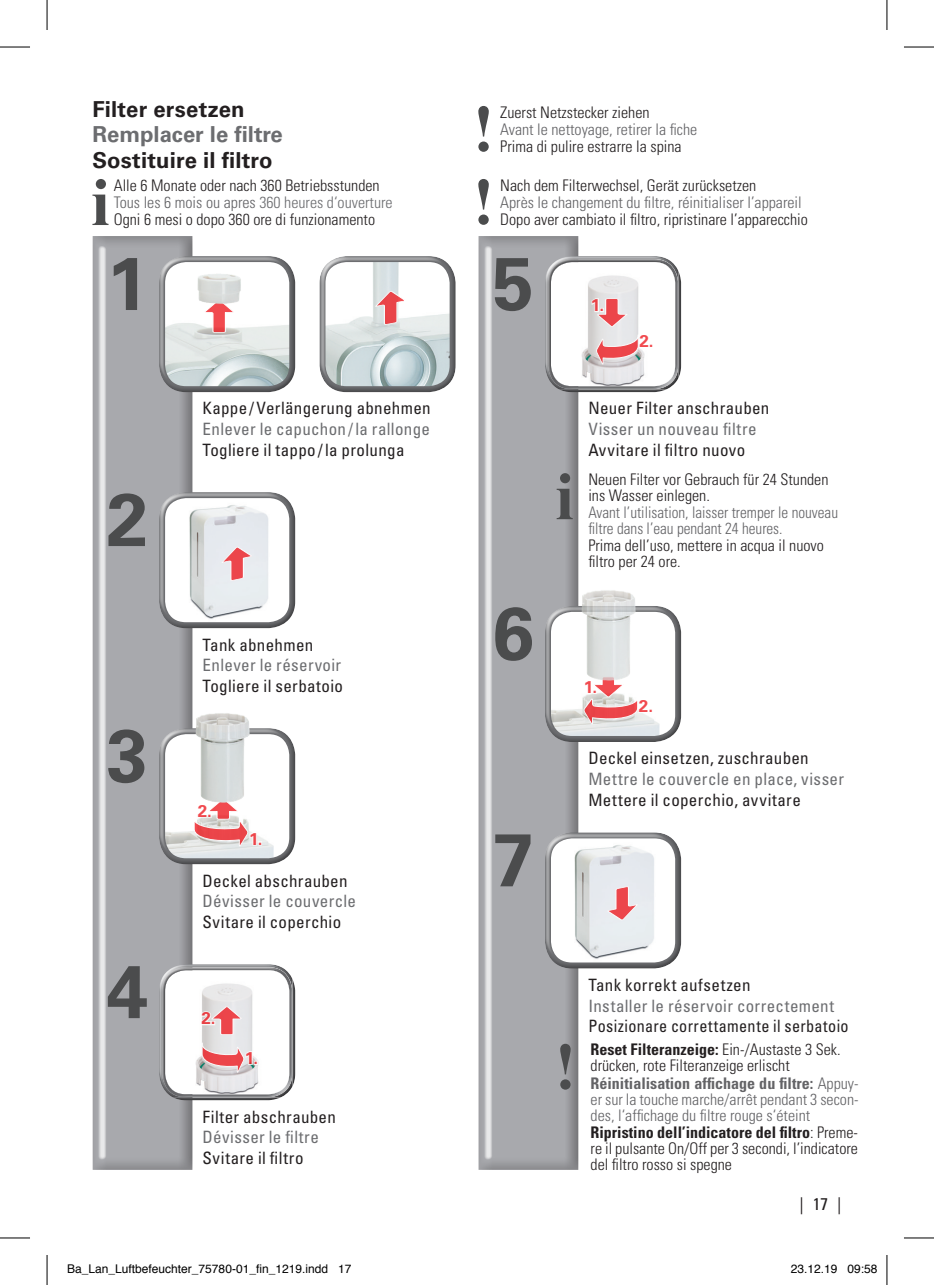
<style>
.page{position:relative;width:934px;height:1285px;background:#fff}
.page>*{position:absolute;margin:0;border:0;box-sizing:border-box;transform-origin:0 0}
.t1{font:700 74.4px "Univers LT Std";color:#4b4c4d}
.t2{font:700 22px "Univers LT Std";letter-spacing:.01em;color:#231f20}
.t3{font:700 22px "Univers LT Std";color:#6c6d70}
.t4{font:condensed 17px "Univers LT Std";letter-spacing:.02em;color:#231f20}
.t5{font:condensed 17px "Univers LT Std";letter-spacing:.02em;color:#6c6d70}
.t6{font:condensed 17px "Univers LT Std";letter-spacing:.02em;color:#231f20;scale:.95 1}
.t7{font:700 17px "Univers LT Std";color:#ee1d23}
.t8{font:condensed 17px "Univers LT Std";letter-spacing:.04em;color:#231f20}
.t9{font:300 condensed 16px/16.4px "Univers LT Std";color:#231f20}
.t10{font:300 condensed 16px "Univers LT Std";color:#636366}
.t11{font:300 condensed 16px/16px "Univers LT Std";color:#636366;scale:.95 1}
.t12{font:12px "Helvetica";color:#000}
.s1{color:#636366}
.s2{color:#6c6d70}
.s3{font-weight:700}
.s4{font-weight:700;color:#636366}
</style>
<div class="page">
<svg style="left:478px;top:106px;width:10px;height:46px"></svg>
<svg style="left:92px;top:179px;width:16px;height:46px"></svg>
<div style="left:92px;top:234px;width:104px;height:936px;background:#231f20;opacity:.75"></div>
<div style="left:477px;top:234px;width:104px;height:936px;background:#231f20;opacity:.75"></div>
<div style="left:158px;top:255px;width:139px;height:139px;background:#231f20;opacity:.75"></div>
<svg style="left:201px;top:306px;width:33px;height:27px"></svg>
<img style="left:183px;top:262px;width:72px;height:44px">
<div style="left:318px;top:255px;width:140px;height:139px;background:#231f20;opacity:.75"></div>
<svg style="left:373px;top:287px;width:32px;height:41px"></svg>
<div style="left:158px;top:491px;width:139px;height:139px;background:#231f20;opacity:.75"></div>
<svg style="left:219px;top:542px;width:33px;height:42px"></svg>
<div style="left:158px;top:727px;width:139px;height:139px;background:#231f20;opacity:.75"></div>
<svg style="left:193px;top:814px;width:69px;height:39px"></svg>
<img style="left:172px;top:705px;width:106px;height:109px">
<div style="left:543px;top:831px;width:140px;height:140px;background:#231f20;opacity:.75"></div>
<svg style="left:607px;top:883px;width:32px;height:42px"></svg>
<div style="left:543px;top:604px;width:140px;height:140px;background:#231f20;opacity:.75"></div>
<svg style="left:582px;top:692px;width:70px;height:40px"></svg>
<img style="left:558px;top:583px;width:105px;height:109px">
<div style="left:158px;top:963px;width:139px;height:139px;background:#231f20;opacity:.75"></div>
<svg style="left:198px;top:1004px;width:60px;height:74px"></svg>
<div style="left:543px;top:255px;width:140px;height:139px;background:#231f20;opacity:.75"></div>
<svg style="left:589px;top:297px;width:64px;height:73px"></svg>
<svg style="left:556px;top:473px;width:16px;height:46px"></svg>
<svg style="left:478px;top:179px;width:10px;height:46px"></svg>
<svg style="left:560px;top:1043px;width:10px;height:46px"></svg>
<hr style="left:0;top:47px;width:30px;height:1px;background:#000">
<hr style="left:903px;top:47px;width:30px;height:1px;background:#000">
<hr style="left:0;top:1237px;width:30px;height:1px;background:#000">
<hr style="left:903px;top:1237px;width:30px;height:1px;background:#000">
<hr style="left:47px;top:0;width:1px;height:30px;background:#000">
<hr style="left:47px;top:1255px;width:1px;height:30px;background:#000">
<hr style="left:886px;top:0;width:1px;height:30px;background:#000">
<hr style="left:886px;top:1255px;width:1px;height:30px;background:#000">
<h2 class="t2" style="left:92px;top:96px;width:154px">Filter ersetzen</h2>
<h2 class="t3" style="left:92px;top:122px;width:192px">Remplacer le filtre</h2>
<h2 class="t2" style="left:92px;top:147px;width:182px">Sostituire il filtro</h2>
<p class="t9" style="left:114px;top:176px;width:280px;line-height:17.2px">Alle 6 Monate oder nach 360 Betriebsstunden<br><span class="s1">Tous les 6 mois ou apres</span> <span class="s2">360 heures d‘ouverture<br></span>Ogni 6 mesi o dopo 360 ore di funzionamento</p>
<h1 class="t1" style="left:107px;top:240px;width:43px">1</h1>
<h1 class="t1" style="left:107px;top:476px;width:43px">2</h1>
<h1 class="t1" style="left:107px;top:712px;width:43px">3</h1>
<h1 class="t1" style="left:107px;top:948px;width:43px">4</h1>
<p class="t4" style="left:202px;top:398px;width:230px">Kappe /Verlängerung abnehmen</p>
<p class="t5" style="left:202px;top:418px;width:229px">Enlever le capuchon /la rallonge</p>
<p class="t4" style="left:202px;top:439px;width:203px">Togliere il tappo /la prolunga</p>
<p class="t4" style="left:202px;top:633px;width:112px">Tank abnehmen</p>
<p class="t5" style="left:202px;top:654px;width:140px">Enlever le réservoir</p>
<p class="t4" style="left:202px;top:675px;width:142px">Togliere il serbatoio</p>
<p class="t7" style="left:198px;top:801px;width:16px">2.</p>
<p class="t7" style="left:249px;top:828px;width:15px">1.</p>
<p class="t4" style="left:202px;top:869px;width:147px">Deckel abschrauben</p>
<p class="t5" style="left:202px;top:890px;width:155px">Dévisser le couvercle</p>
<p class="t4" style="left:202px;top:911px;width:140px">Svitare il coperchio</p>
<p class="t7" style="left:201px;top:1008px;width:16px">2.</p>
<p class="t7" style="left:245px;top:1048px;width:15px">1.</p>
<p class="t4" style="left:202px;top:1105px;width:135px">Filter abschrauben</p>
<p class="t5" style="left:202px;top:1126px;width:118px">Dévisser le filtre</p>
<p class="t8" style="left:202px;top:1147px;width:102px">Svitare il filtro</p>
<p class="t9" style="left:500px;top:104px;width:151px">Zuerst Netzstecker ziehen</p>
<p class="t10" style="left:500px;top:119px;width:198px">Avant le nettoyage, retirer la fiche</p>
<p class="t9" style="left:500px;top:138px;width:183px">Prima di pulire estrarre la spina</p>
<p class="t9" style="left:500px;top:177px;width:257px">Nach dem Filterwechsel, Gerät zurücksetzen</p>
<p class="t10" style="left:500px;top:192px;width:303px">Après le changement du filtre, réinitialiser l’appareil</p>
<p class="t9" style="left:500px;top:211px;width:309px">Dopo aver cambiato il filtro, ripristinare l’apparecchio</p>
<h1 class="t1" style="left:492px;top:240px;width:43px">5</h1>
<h1 class="t1" style="left:492px;top:590px;width:43px">6</h1>
<h1 class="t1" style="left:492px;top:816px;width:43px">7</h1>
<p class="t7" style="left:590px;top:295px;width:15px">1.</p>
<p class="t7" style="left:639px;top:331px;width:16px">2.</p>
<p class="t4" style="left:588px;top:398px;width:182px">Neuer Filter anschrauben</p>
<p class="t5" style="left:588px;top:418px;width:170px">Visser un nouveau filtre</p>
<p class="t4" style="left:588px;top:439px;width:158px">Avvitare il filtro nuovo</p>
<p class="t9" style="left:588px;top:471px;width:241px">Neuen Filter vor Gebrauch für 24 Stunden ins Wasser einlegen.</p>
<p class="t11" style="left:588px;top:504px;width:264px">Avant l’utilisation, laisser tremper le nouveau filtre dans l’eau pendant 24 heures.</p>
<p class="t9" style="left:588px;top:537px;width:237px">Prima dell’uso, mettere in acqua il nuovo filtro per 24 ore.</p>
<p class="t7" style="left:583px;top:677px;width:15px">1.</p>
<p class="t7" style="left:638px;top:696px;width:16px">2.</p>
<p class="t4" style="left:588px;top:747px;width:222px">Deckel einsetzen, zuschrauben</p>
<p class="t5" style="left:588px;top:768px;width:257px">Mettre le couvercle en place, visser</p>
<p class="t4" style="left:588px;top:789px;width:214px">Mettere il coperchio, avvitare</p>
<p class="t4" style="left:588px;top:974px;width:164px">Tank korrekt aufsetzen</p>
<p class="t5" style="left:588px;top:994px;width:247px">Installer le réservoir correctement</p>
<p class="t6" style="left:588px;top:1015px;width:275px">Posizionare correttamente il serbatoio</p>
<p class="t9" style="left:590px;top:1041px;width:269px"><span class="s3">Reset Filteranzeige:</span> Ein-/Austaste 3 Sek. drücken, rote Filteranzeige erlischt <span class="s4">Réinitialisation affichage du filtre:</span> <span class="s1">Appuy&shy;er sur la touche marche/arrêt pendant 3 secon&shy;des, l‘affichage du filtre rouge s‘éteint </span><span class="s3">Ripristino dell’indicatore del filtro</span>: Preme&shy;re il pulsante On/Off per 3 secondi, l’indicatore del filtro rosso si spegne</p>
<p class="t4" style="left:799px;top:1193px;width:43px">|17|</p>
<p class="t12" style="left:67px;top:1259px;width:286px">Ba_Lan_Luftbefeuchter_75780-01_fin_1219.indd 17</p>
<p class="t12" style="left:790px;top:1259px;width:88px">23.12.19 09:58</p>
</div>
